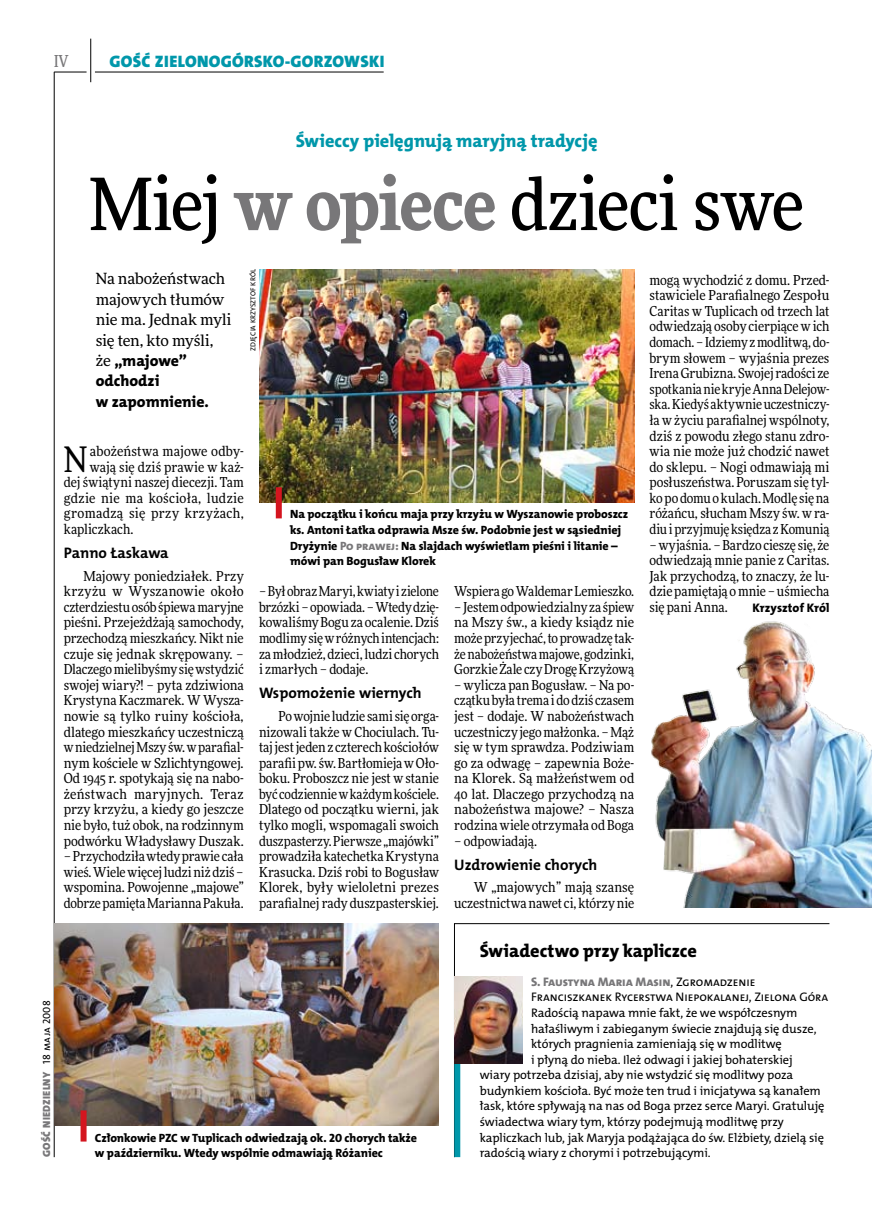
<style>
.page{position:relative;width:872px;height:1221px;background:#fff}
.page>*{position:absolute;margin:0;border:0;box-sizing:border-box;transform-origin:0 0}
.t1{font:500 72px "Freeday Narrow";letter-spacing:-.015em;color:#000}
.t2{font:35.25px "Freeday Narrow News";color:#000}
.t3{font:18.3px "The Mix HP8 Ex Bld";letter-spacing:-.005em;color:#0097aa}
.t4{font:18.3px "The Mix HP8 Ex Bld";letter-spacing:.02em;color:#000}
.t5{font:16.65px "The Mix HP9 Blk";letter-spacing:.02em;color:#0097aa}
.t6{font:500 16.5px "Freeday Narrow";color:#787779;scale:.9 1}
.t7{font:15.75px/20.4px "The Mix HP8 Ex Bld";letter-spacing:.005em;color:#000}
.t8{font:15.45px/20.4px "Freeday News";letter-spacing:-.01em;color:#000}
.t9{font:15.3px "The Mix HP7 Bld";letter-spacing:-.005em;color:#000}
.t10{font:13.8px/15.6px "Freeday Narrow News";color:#000;text-align:justify}
.t11{font:13.8px "Freeday Narrow News";letter-spacing:.02em;color:#000}
.t12{font:12.45px "The Mix HP5 Plain";letter-spacing:-.005em;color:#000}
.t13{font:12.45px "The Mix HP8 Ex Bld";letter-spacing:-.005em;color:#787779}
.t14{font:12.45px "The Mix HP8 Ex Bld";color:#000}
.t15{font:12px/15.6px "The Mix HP8 Ex Bld";letter-spacing:-.005em;color:#000}
.t16{font:10.5px "The Mix HP9 Blk";letter-spacing:.025em;color:#787779}
.t17{font:7.2px "The Mix HP5 Plain";letter-spacing:.015em;color:#000}
.s1{font-family:"The Mix HP5 Plain";color:#000}
.s2{font-weight:900;color:#787779}
.s3{font-family:"Freeday News";font-size:15.45px}
.s4{color:#787779}
</style>
<div class="page">
<hr style="left:54px;top:72px;width:1px;height:1085px;background:#000">
<hr style="left:90px;top:39px;width:1px;height:43px;background:#000">
<hr style="left:54px;top:72px;width:33px;height:1px;background:#000">
<hr style="left:95px;top:72px;width:289px;height:1px;background:#000">
<svg style="left:454px;top:923px;width:376px;height:234px"></svg>
<div style="left:454px;top:1001px;width:6px;height:155px;background:#0097aa"></div>
<img style="left:454px;top:976px;width:68px;height:87px">
<img style="left:259px;top:269px;width:375px;height:234px">
<div style="left:276px;top:487px;width:6px;height:31px;background:#d4151f"></div>
<img style="left:651px;top:621px;width:221px;height:286px">
<img style="left:54px;top:923px;width:385px;height:202px">
<div style="left:81px;top:1110px;width:6px;height:31px;background:#d4151f"></div>
<p class="t6" style="left:54px;top:50px;width:17px">IV</p>
<p class="t5" style="left:109px;top:50px;width:276px">GOŚĆ ZIELONOGÓRSKO-GORZOWSKI</p>
<p class="t16" style="left:40px;top:1156px;width:158px;rotate:-90deg">GOŚĆ NIEDZIELNY <span class="s1">18 maja 2008</span></p>
<h3 class="t3" style="left:296px;top:129px;width:303px">Świeccy pielęgnują maryjną tradycję</h3>
<h1 class="t1" style="left:89px;top:159px;width:716px">Miej <span class="s2">w opiece</span> dzieci swe</h1>
<p class="t8" style="left:96px;top:268px;width:137px">Na nabożeństwach majowych tłumów nie ma. Jednak myli się ten, kto myśli,</p>
<p class="t7" style="left:96px;top:350px;width:115px"><span class="s3">że</span> „majowe” odchodzi<br>w zapomnienie.</p>
<p class="t17" style="left:248px;top:351px;width:83px;rotate:-90deg">Zdjęcia Krzysztof Król</p>
<p class="t10" style="left:649px;top:272px;width:181px">mogą wychodzić z domu. Przed&shy;stawiciele Parafialnego Zespołu Caritas w Tuplicach od trzech lat odwiedzają osoby cierpiące w ich domach. – Idziemy zmodlitwą, do&shy;brym słowem – wyjaśnia prezes Irena Grubizna. Swojej radości ze spotkania nie kryje Anna Delejow&shy;ska. Kiedyś aktywnie uczestniczy&shy;ła w życiu parafialnej wspólnoty, dziś z powodu złego stanu zdro&shy;wia nie może już chodzić nawet do sklepu. – Nogi odmawiają mi posłuszeństwa. Poruszam się tyl&shy;ko po domu okulach. Modlę się na różańcu, słucham Mszy św. w ra&shy;diu iprzyjmuję księdza zKomunią</p>
<p class="t10" style="left:649px;top:536px;width:181px">– wyjaśnia. – Bardzo cieszę się, że odwiedzają mnie panie z Caritas.<br>Jak przychodzą, to znaczy, że lu&shy;dzie pamiętają omnie – uśmiecha się pani Anna.</p>
<h2 class="t2" style="left:64px;top:437px;width:25px">N</h2>
<p class="t10" style="left:90px;top:443px;width:155px">abożeństwa majowe odby-</p>
<p class="t10" style="left:90px;top:459px;width:155px">wają się dziś prawie w każ-</p>
<p class="t10" style="left:64px;top:474px;width:181px">dej świątyni naszej diecezji. Tam</p>
<p class="t11" style="left:64px;top:489px;width:181px">gdzie nie ma kościoła, ludzie</p>
<p class="t11" style="left:64px;top:505px;width:181px">gromadzą się przy krzyżach,</p>
<p class="t10" style="left:64px;top:521px;width:71px">kapliczkach.</p>
<p class="t9" style="left:64px;top:543px;width:106px">Panno Łaskawa</p>
<p class="t10" style="left:64px;top:568px;width:181px;text-indent:20px">Majowy poniedziałek. Przy krzyżu w Wyszanowie około czterdziestu osób śpiewa maryjne pieśni. Przejeżdżają samochody, przechodzą mieszkańcy. Nikt nie czuje się jednak skrępowany. – Dlaczego mielibyśmy się wstydzić swojej wiary?! – pyta zdziwiona Krystyna Kaczmarek. W Wysza&shy;nowie są tylko ruiny kościoła, dlatego mieszkańcy uczestniczą wniedzielnej Mszy św. wparafial&shy;nym kościele w Szlichtyngowej.<br>Od 1945 r. spotykają się na nabo&shy;żeństwach maryjnych. Teraz przy krzyżu, a kiedy go jeszcze nie było, tuż obok, na rodzinnym podwórku Władysławy Duszak.</p>
<p class="t10" style="left:64px;top:848px;width:181px">– Przychodziła wtedy prawie cała wieś. Wiele więcej ludzi niż dziś – wspomina. Powojenne „majowe” dobrze pamięta Marianna Pakuła.</p>
<p class="t15" style="left:290px;top:506px;width:340px">Na początku i końcu maja przy krzyżu w Wyszanowie proboszcz ks. Antoni Łatka odprawia Msze św. Podobnie jest w sąsiedniej Dryżynie <span class="s4">Po prawej:</span> Na slajdach wyświetlam pieśni i litanie – mówi pan Bogusław Klorek</p>
<p class="t10" style="left:259px;top:583px;width:181px">– Był obraz Maryi, kwiaty i zielone brzózki – opowiada. – Wtedy dzię&shy;kowaliśmy Bogu za ocalenie. Dziś modlimy się wróżnych intencjach: za młodzież, dzieci, ludzi chorych i zmarłych – dodaje.</p>
<p class="t9" style="left:259px;top:683px;width:164px">Wspomożenie wiernych</p>
<p class="t10" style="left:259px;top:708px;width:181px;text-indent:20px">Po wojnie ludzie sami się orga&shy;nizowali także w Chociulach. Tu&shy;taj jest jeden z czterech kościołów parafii pw. św. Bartłomieja wOło&shy;boku. Proboszcz nie jest w stanie być codziennie wkażdym kościele.<br>Dlatego od początku wierni, jak tylko mogli, wspomagali swoich duszpasterzy. Pierwsze „majówki” prowadziła katechetka Krystyna Krasucka. Dziś robi to Bogusław Klorek, były wieloletni prezes parafialnej rady duszpasterskiej.</p>
<p class="t10" style="left:454px;top:583px;width:181px">Wspiera go Waldemar Lemieszko.</p>
<p class="t10" style="left:454px;top:599px;width:181px">– Jestem odpowiedzialny za śpiew na Mszy św., a kiedy ksiądz nie może przyjechać, to prowadzę tak&shy;że nabożeństwa majowe, godzinki, Gorzkie Żale czy Drogę Krzyżową</p>
<p class="t10" style="left:454px;top:677px;width:181px">– wylicza pan Bogusław. – Na po&shy;czątku była trema i do dziś czasem jest – dodaje. W nabożeństwach uczestniczy jego małżonka. – Mąż się w tym sprawdza. Podziwiam go za odwagę – zapewnia Boże&shy;na Klorek. Są małżeństwem od 40 lat. Dlaczego przychodzą na nabożeństwa majowe? – Nasza rodzina wiele otrzymała od Boga</p>
<p class="t10" style="left:454px;top:832px;width:84px">– odpowiadają.</p>
<p class="t9" style="left:454px;top:854px;width:144px">Uzdrowienie chorych</p>
<p class="t10" style="left:454px;top:879px;width:181px;text-align:right">W „majowych” mają szansę uczestnictwa nawet ci, którzy nie</p>
<p class="t14" style="left:752px;top:599px;width:79px">Krzysztof Król</p>
<p class="t15" style="left:95px;top:1129px;width:324px">Członkowie PZC w Tuplicach odwiedzają ok. 20 chorych także w październiku. Wtedy wspólnie odmawiają Różaniec</p>
<h3 class="t4" style="left:480px;top:938px;width:219px">Świadectwo przy kapliczce</h3>
<p class="t13" style="left:531px;top:973px;width:226px">S. Faustyna Maria Masin<span class="s1">, Zgromadzenie</span></p>
<p class="t12" style="left:531px;top:989px;width:299px">Franciszkanek Rycerstwa N iepokalanej, Zielona Góra</p>
<p class="t12" style="left:531px;top:1004px;width:268px">Radością napawa mnie fakt, że we współczesnym</p>
<p class="t12" style="left:531px;top:1020px;width:287px">hałaśliwym i zabieganym świecie znajdują się dusze,</p>
<p class="t12" style="left:531px;top:1035px;width:252px">których pragnienia zamieniają się w modlitwę</p>
<p class="t12" style="left:531px;top:1051px;width:263px">i płyną do nieba. Ileż odwagi i jakiej bohaterskiej</p>
<p class="t12" style="left:480px;top:1066px;width:315px">wiary potrzeba dzisiaj, aby nie wstydzić się modlitwy poza</p>
<p class="t12" style="left:480px;top:1082px;width:342px">budynkiem kościoła. Być może ten trud i inicjatywa są kanałem</p>
<p class="t12" style="left:480px;top:1098px;width:346px">łask, które spływają na nas od Boga przez serce Maryi. Gratuluję</p>
<p class="t12" style="left:480px;top:1113px;width:305px">świadectwa wiary tym, którzy podejmują modlitwę przy</p>
<p class="t12" style="left:480px;top:1129px;width:346px">kapliczkach lub, jak Maryja podążająca do św. Elżbiety, dzielą się</p>
<p class="t12" style="left:480px;top:1144px;width:232px">radością wiary z chorymi i potrzebującymi.</p>
</div>
